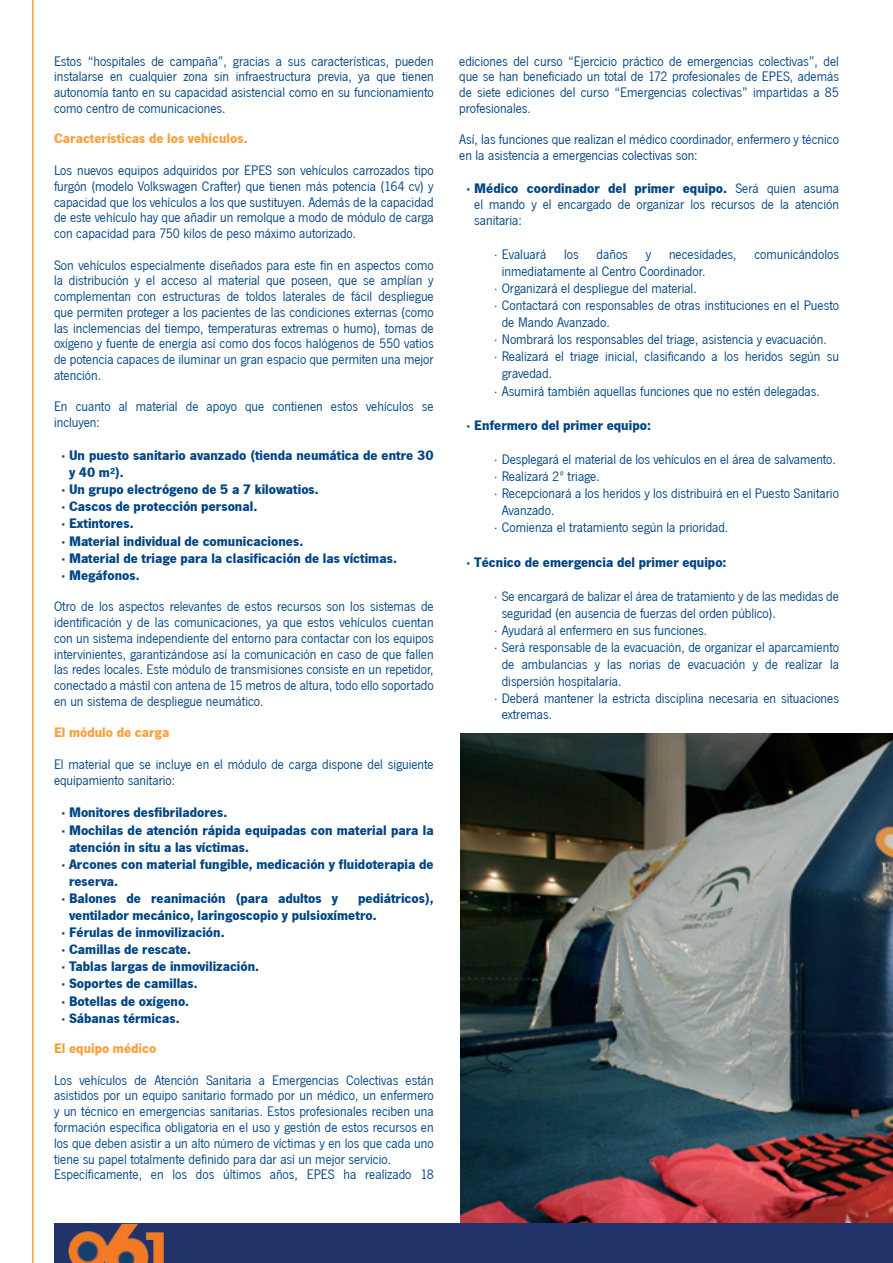
<style>
.page{position:relative;width:893px;height:1263px;background:#fff}
.page>*{position:absolute;margin:0;border:0;box-sizing:border-box;transform-origin:0 0}
.Listas{font:14.25px/15.8px "News Got T";color:#004583;text-align:justify}
.Listas-2{font:14.25px/17.1px "News Got T Bold";color:#004583}
.t1{font:14.25px "News Got T Bold";color:#f9a03a}
.s1{font-family:"News Got T Bold"}
</style>
<div class="page">
<svg style="left:32px;top:0;width:2px;height:1263px;background:#fab76a"></svg>
<img style="left:461px;top:733px;width:432px;height:491px">
<div style="left:54px;top:1224px;width:839px;height:39px;background:#223369"></div>
<img style="left:69px;top:1224px;width:95px;height:39px">
<p class="Listas" style="left:54px;top:52px;width:381px">Estos “hospitales de campaña”, gracias a sus características, pueden instalarse en cualquier zona sin infraestructura previa, ya que tienen autonomía tanto en su capacidad asistencial como en su funcionamiento como centro de comunicaciones.</p>
<p class="t1" style="left:54px;top:129px;width:195px">Características de los vehículos.</p>
<p class="Listas" style="left:54px;top:162px;width:381px">Los nuevos equipos adquiridos por EPES son vehículos carrozados tipo furgón (modelo Volkswagen Crafter) que tienen más potencia (164 cv) y capacidad que los vehículos a los que sustituyen. Además de la capacidad de este vehículo hay que añadir un remolque a modo de módulo de carga con capacidad para 750 kilos de peso máximo autorizado.</p>
<p class="Listas" style="left:54px;top:256px;width:381px">Son vehículos especialmente diseñados para este fin en aspectos como la distribución y el acceso al material que poseen, que se amplían y complementan con estructuras de toldos laterales de fácil despliegue que permiten proteger a los pacientes de las condiciones externas (como las inclemencias del tiempo, temperaturas extremas o humo), tomas de oxígeno y fuente de energía así como dos focos halógenos de 550 vatios de potencia capaces de iluminar un gran espacio que permiten una mejor atención.</p>
<p class="Listas" style="left:54px;top:398px;width:381px">En cuanto al material de apoyo que contienen estos vehículos se incluyen:</p>
<p class="Listas-2" style="left:69px;top:446px;width:366px;text-indent:-8px">· Un puesto sanitario avanzado (tienda neumática de entre 30 y 40 m<sup>2</sup>).</p>
<p class="Listas-2" style="left:61px;top:480px;width:259px">· Un grupo electrógeno de 5 a 7 kilowatios.</p>
<p class="Listas-2" style="left:61px;top:497px;width:197px">· Cascos de protección personal.</p>
<p class="Listas-2" style="left:61px;top:514px;width:74px">· Extintores.</p>
<p class="Listas-2" style="left:61px;top:532px;width:243px">· Material individual de comunicaciones.</p>
<p class="Listas-2" style="left:61px;top:549px;width:337px">· Material de triage para la clasificación de las víctimas.</p>
<p class="Listas-2" style="left:61px;top:566px;width:80px">· Megáfonos.</p>
<p class="Listas" style="left:54px;top:598px;width:381px">Otro de los aspectos relevantes de estos recursos son los sistemas de identificación y de las comunicaciones, ya que estos vehículos cuentan con un sistema independiente del entorno para contactar con los equipos intervinientes, garantizándose así la comunicación en caso de que fallen las redes locales. Este módulo de transmisiones consiste en un repetidor, conectado a mástil con antena de 15 metros de altura, todo ello soportado en un sistema de despliegue neumático.</p>
<p class="t1" style="left:54px;top:723px;width:117px">El módulo de carga</p>
<p class="Listas" style="left:54px;top:755px;width:381px">El material que se incluye en el módulo de carga dispone del siguiente equipamiento sanitario:</p>
<p class="Listas-2" style="left:61px;top:803px;width:167px">· Monitores desfibriladores.</p>
<p class="Listas-2" style="left:69px;top:820px;width:366px;text-indent:-8px">· Mochilas de atención rápida equipadas con material para la atención in situ a las víctimas.</p>
<p class="Listas-2" style="left:69px;top:855px;width:366px;text-indent:-8px">· Arcones con material fungible, medicación y fluidoterapia de reserva.</p>
<p class="Listas-2" style="left:61px;top:889px;width:278px">· Balones de reanimación (para adultos y</p>
<p class="Listas-2" style="left:69px;top:889px;width:366px;text-indent:289px">pediátricos), ventilador mecánico, laringoscopio y pulsioxímetro.</p>
<p class="Listas-2" style="left:61px;top:923px;width:165px">· Férulas de inmovilización.</p>
<p class="Listas-2" style="left:61px;top:940px;width:131px">· Camillas de rescate.</p>
<p class="Listas-2" style="left:61px;top:957px;width:199px">· Tablas largas de inmovilización.</p>
<p class="Listas-2" style="left:61px;top:974px;width:138px">· Soportes de camillas.</p>
<p class="Listas-2" style="left:61px;top:991px;width:129px">· Botellas de oxígeno.</p>
<p class="Listas-2" style="left:61px;top:1009px;width:120px">· Sábanas térmicas.</p>
<p class="t1" style="left:54px;top:1039px;width:104px">El equipo médico</p>
<p class="Listas" style="left:54px;top:1071px;width:381px">Los vehículos de Atención Sanitaria a Emergencias Colectivas están asistidos por un equipo sanitario formado por un médico, un enfermero y un técnico en emergencias sanitarias. Estos profesionales reciben una formación específica obligatoria en el uso y gestión de estos recursos en los que deben asistir a un alto número de víctimas y en los que cada uno tiene su papel totalmente definido para dar así un mejor servicio.</p>
<p class="Listas" style="left:54px;top:1166px;width:381px">Específicamente, en los dos últimos años, EPES ha realizado 18</p>
<p class="Listas" style="left:459px;top:52px;width:381px">ediciones del curso “Ejercicio práctico de emergencias colectivas”, del que se han beneficiado un total de 172 profesionales de EPES, además de siete ediciones del curso “Emergencias colectivas” impartidas a 85 profesionales.</p>
<p class="Listas" style="left:459px;top:131px;width:381px">Así, las funciones que realizan el médico coordinador, enfermero y técnico en la asistencia a emergencias colectivas son:</p>
<p class="Listas" style="left:474px;top:180px;width:366px;text-indent:-8px"><span class="s1">· Médico coordinador del primer equipo.</span> Será quien asuma el mando y el encargado de organizar los recursos de la atención sanitaria:</p>
<p class="Listas" style="left:494px;top:245px;width:54px">· Evaluará</p>
<p class="Listas" style="left:564px;top:245px;width:16px">los</p>
<p class="Listas" style="left:597px;top:245px;width:33px">daños</p>
<p class="Listas" style="left:646px;top:245px;width:7px">y</p>
<p class="Listas" style="left:669px;top:245px;width:69px">necesidades,</p>
<p class="Listas" style="left:754px;top:245px;width:86px">comunicándolos</p>
<p class="Listas" style="left:502px;top:263px;width:205px">inmediatamente al Centro Coordinador.</p>
<p class="Listas" style="left:494px;top:280px;width:204px">· Organizará el despliegue del material.</p>
<p class="Listas" style="left:502px;top:296px;width:339px;line-height:17.1px;text-indent:-8px">· Contactará con responsables de otras instituciones en el Puesto de Mando Avanzado.</p>
<p class="Listas" style="left:494px;top:331px;width:334px">· Nombrará los responsables del triage, asistencia y evacuación.</p>
<p class="Listas" style="left:502px;top:347px;width:339px;line-height:17.1px;text-indent:-8px">· Realizará el triage inicial, clasificando a los heridos según su gravedad.</p>
<p class="Listas" style="left:494px;top:382px;width:327px">· Asumirá también aquellas funciones que no estén delegadas.</p>
<p class="Listas-2" style="left:467px;top:416px;width:186px">· Enfermero del primer equipo:</p>
<p class="Listas" style="left:494px;top:451px;width:343px">· Desplegará el material de los vehículos en el área de salvamento.</p>
<p class="Listas" style="left:494px;top:468px;width:107px">· Realizará 2º triage.</p>
<p class="Listas" style="left:502px;top:484px;width:339px;line-height:17.1px;text-indent:-8px">· Recepcionará a los heridos y los distribuirá en el Puesto Sanitario<br>Avanzado.</p>
<p class="Listas" style="left:494px;top:519px;width:236px">· Comienza el tratamiento según la prioridad.</p>
<p class="Listas-2" style="left:467px;top:553px;width:261px">· Técnico de emergencia del primer equipo:</p>
<p class="Listas" style="left:502px;top:587px;width:339px;line-height:17.1px;text-indent:-8px">· Se encargará de balizar el área de tratamiento y de las medidas de seguridad (en ausencia de fuerzas del orden público).</p>
<p class="Listas" style="left:494px;top:622px;width:215px">· Ayudará al enfermero en sus funciones.</p>
<p class="Listas" style="left:502px;top:638px;width:339px;line-height:17.1px;text-indent:-8px">· Será responsable de la evacuación, de organizar el aparcamiento de ambulancias y las norias de evacuación y de realizar la dispersión hospitalaria.</p>
<p class="Listas" style="left:502px;top:690px;width:339px;text-indent:-8px">· Deberá mantener la estricta disciplina necesaria en situaciones extremas.</p>
</div>
